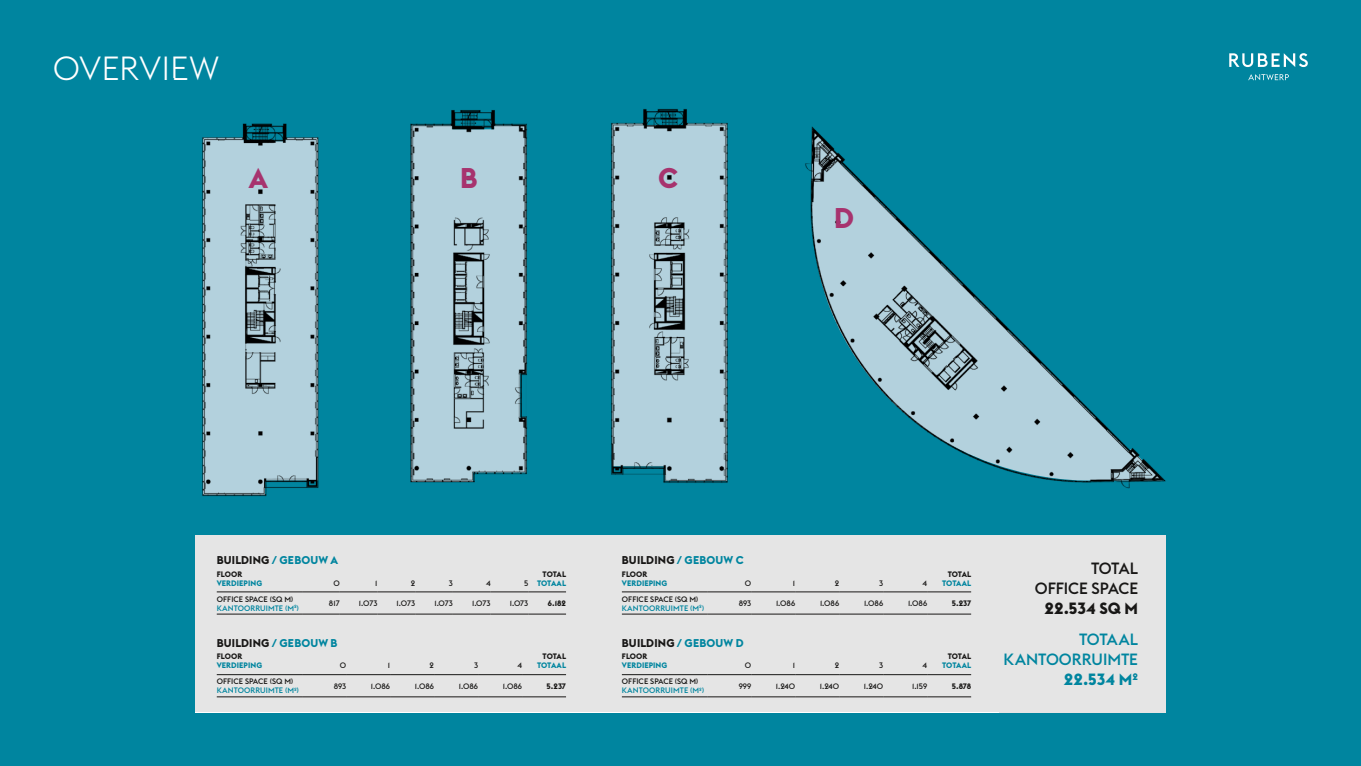
<style>
.page{position:relative;width:1361px;height:766px;background:#fff}
.page>*{position:absolute;margin:0;border:0;box-sizing:border-box;transform-origin:0 0}
.t1{font:300 33px "Euclid Flex";color:#fff}
.t2{font:700 28.05px "Euclid Flex";color:#a7336e}
.t3{font:500 16.05px/20.1px "Euclid Flex";letter-spacing:-.005em;color:#00859f;text-align:right}
.t4{font:500 16.05px/20.1px "Euclid Flex";letter-spacing:-.015em;color:#181716;text-align:right}
.t5{font:700 16.05px "Euclid Flex";letter-spacing:.005em;color:#181716}
.t6{font:700 11.25px "Euclid Flex";letter-spacing:.015em;color:#181716}
.t7{font:500 7.8px/9px "Euclid Flex";letter-spacing:.01em;color:#181716}
.t8{font:700 7.8px "Euclid Flex";letter-spacing:.01em;color:#00859f}
.t9{font:700 7.8px "Euclid Flex";letter-spacing:-.01em;color:#181716}
.s1{color:#00859f}
.s2{font-weight:700}
</style>
<div class="page">
<div style="left:0;top:0;width:1361px;height:765px;background:#00859f"></div>
<svg style="left:1229px;top:53px;width:78px;height:14px"></svg>
<svg style="left:1248px;top:74px;width:41px;height:6px"></svg>
<div style="left:195px;top:535px;width:805px;height:176px;background:#e5e5e5"></div>
<hr style="left:217px;top:591px;width:85px;height:1px;background:#181716">
<hr style="left:302px;top:591px;width:38px;height:1px;background:#181716">
<hr style="left:340px;top:591px;width:37px;height:1px;background:#181716">
<hr style="left:377px;top:591px;width:38px;height:1px;background:#181716">
<hr style="left:415px;top:591px;width:38px;height:1px;background:#181716">
<hr style="left:453px;top:591px;width:38px;height:1px;background:#181716">
<hr style="left:490px;top:591px;width:38px;height:1px;background:#181716">
<hr style="left:528px;top:591px;width:38px;height:1px;background:#181716">
<hr style="left:217px;top:613px;width:85px;height:1px;background:#181716">
<hr style="left:302px;top:613px;width:38px;height:1px;background:#181716">
<hr style="left:340px;top:613px;width:37px;height:1px;background:#181716">
<hr style="left:377px;top:613px;width:38px;height:1px;background:#181716">
<hr style="left:415px;top:613px;width:38px;height:1px;background:#181716">
<hr style="left:453px;top:613px;width:38px;height:1px;background:#181716">
<hr style="left:490px;top:613px;width:38px;height:1px;background:#181716">
<hr style="left:528px;top:613px;width:38px;height:1px;background:#181716">
<hr style="left:622px;top:591px;width:85px;height:1px;background:#181716">
<hr style="left:707px;top:591px;width:44px;height:1px;background:#181716">
<hr style="left:751px;top:591px;width:44px;height:1px;background:#181716">
<hr style="left:795px;top:591px;width:44px;height:1px;background:#181716">
<hr style="left:839px;top:591px;width:44px;height:1px;background:#181716">
<hr style="left:883px;top:591px;width:44px;height:1px;background:#181716">
<hr style="left:927px;top:591px;width:44px;height:1px;background:#181716">
<hr style="left:622px;top:613px;width:85px;height:1px;background:#181716">
<hr style="left:707px;top:613px;width:44px;height:1px;background:#181716">
<hr style="left:751px;top:613px;width:44px;height:1px;background:#181716">
<hr style="left:795px;top:613px;width:44px;height:1px;background:#181716">
<hr style="left:839px;top:613px;width:44px;height:1px;background:#181716">
<hr style="left:883px;top:613px;width:44px;height:1px;background:#181716">
<hr style="left:927px;top:613px;width:44px;height:1px;background:#181716">
<hr style="left:217px;top:674px;width:85px;height:1px;background:#181716">
<hr style="left:302px;top:674px;width:44px;height:1px;background:#181716">
<hr style="left:346px;top:674px;width:44px;height:1px;background:#181716">
<hr style="left:390px;top:674px;width:44px;height:1px;background:#181716">
<hr style="left:434px;top:674px;width:44px;height:1px;background:#181716">
<hr style="left:478px;top:674px;width:44px;height:1px;background:#181716">
<hr style="left:522px;top:674px;width:44px;height:1px;background:#181716">
<hr style="left:217px;top:696px;width:85px;height:1px;background:#181716">
<hr style="left:302px;top:696px;width:44px;height:1px;background:#181716">
<hr style="left:346px;top:696px;width:44px;height:1px;background:#181716">
<hr style="left:390px;top:696px;width:44px;height:1px;background:#181716">
<hr style="left:434px;top:696px;width:44px;height:1px;background:#181716">
<hr style="left:478px;top:696px;width:44px;height:1px;background:#181716">
<hr style="left:522px;top:696px;width:44px;height:1px;background:#181716">
<hr style="left:622px;top:674px;width:85px;height:1px;background:#181716">
<hr style="left:707px;top:674px;width:44px;height:1px;background:#181716">
<hr style="left:751px;top:674px;width:44px;height:1px;background:#181716">
<hr style="left:795px;top:674px;width:44px;height:1px;background:#181716">
<hr style="left:839px;top:674px;width:44px;height:1px;background:#181716">
<hr style="left:883px;top:674px;width:44px;height:1px;background:#181716">
<hr style="left:927px;top:674px;width:44px;height:1px;background:#181716">
<hr style="left:622px;top:696px;width:85px;height:1px;background:#181716">
<hr style="left:707px;top:696px;width:44px;height:1px;background:#181716">
<hr style="left:751px;top:696px;width:44px;height:1px;background:#181716">
<hr style="left:795px;top:696px;width:44px;height:1px;background:#181716">
<hr style="left:839px;top:696px;width:44px;height:1px;background:#181716">
<hr style="left:883px;top:696px;width:44px;height:1px;background:#181716">
<hr style="left:927px;top:696px;width:44px;height:1px;background:#181716">
<div style="left:999px;top:535px;width:166px;height:177px;background:#e5e5e5"></div>
<img style="left:202px;top:109px;width:964px;height:436px">
<h1 class="t1" style="left:53px;top:49px;width:168px">OVERVIEW</h1>
<h2 class="t2" style="left:249px;top:162px;width:21px">A</h2>
<h2 class="t2" style="left:460px;top:162px;width:19px">B</h2>
<h2 class="t2" style="left:658px;top:162px;width:21px">C</h2>
<h2 class="t2" style="left:834px;top:202px;width:21px">D</h2>
<h3 class="t6" style="left:217px;top:553px;width:123px">BUILDING <span class="s1">/ GEBOUW A</span></h3>
<p class="t9" style="left:217px;top:569px;width:27px">FLOOR</p>
<p class="t8" style="left:217px;top:578px;width:47px">VERDIEPING</p>
<p class="t7" style="left:333px;top:578px;width:8px">0</p>
<p class="t7" style="left:375px;top:578px;width:4px">1</p>
<p class="t7" style="left:411px;top:578px;width:6px">2</p>
<p class="t7" style="left:449px;top:578px;width:6px">3</p>
<p class="t7" style="left:486px;top:578px;width:6px">4</p>
<p class="t7" style="left:524px;top:578px;width:6px">5</p>
<p class="t9" style="left:542px;top:569px;width:25px">TOTAL</p>
<p class="t8" style="left:537px;top:578px;width:31px">TOTAAL</p>
<p class="t7" style="left:217px;top:594px;width:84px">OFFICE SPACE (SQ M)<br><span class="s1">KANTOORRUIMTE (M</span><sup>2</sup><span class="s1">)</span></p>
<p class="t7" style="left:329px;top:598px;width:12px">817</p>
<p class="t7" style="left:359px;top:598px;width:20px">1.073</p>
<p class="t7" style="left:397px;top:598px;width:20px">1.073</p>
<p class="t7" style="left:434px;top:598px;width:20px">1.073</p>
<p class="t7" style="left:472px;top:598px;width:20px">1.073</p>
<p class="t7" style="left:510px;top:598px;width:20px">1.073</p>
<p class="t9" style="left:548px;top:598px;width:20px">6.182</p>
<h3 class="t6" style="left:217px;top:636px;width:122px">BUILDING <span class="s1">/ GEBOUW B</span></h3>
<p class="t9" style="left:217px;top:652px;width:27px">FLOOR</p>
<p class="t8" style="left:217px;top:661px;width:47px">VERDIEPING</p>
<p class="t7" style="left:340px;top:661px;width:8px">0</p>
<p class="t7" style="left:388px;top:661px;width:4px">1</p>
<p class="t7" style="left:430px;top:661px;width:6px">2</p>
<p class="t7" style="left:474px;top:661px;width:6px">3</p>
<p class="t7" style="left:517px;top:661px;width:6px">4</p>
<p class="t9" style="left:542px;top:652px;width:25px">TOTAL</p>
<p class="t8" style="left:537px;top:661px;width:31px">TOTAAL</p>
<p class="t7" style="left:217px;top:677px;width:84px">OFFICE SPACE (SQ M)<br><span class="s1">KANTOORRUIMTE (M</span><sup>2</sup><span class="s1">)</span></p>
<p class="t7" style="left:334px;top:681px;width:14px">893</p>
<p class="t7" style="left:371px;top:681px;width:21px">1.086</p>
<p class="t7" style="left:415px;top:681px;width:21px">1.086</p>
<p class="t7" style="left:459px;top:681px;width:21px">1.086</p>
<p class="t7" style="left:503px;top:681px;width:21px">1.086</p>
<p class="t9" style="left:547px;top:681px;width:21px">5.237</p>
<h3 class="t6" style="left:622px;top:553px;width:123px">BUILDING <span class="s1">/ GEBOUW C</span></h3>
<p class="t9" style="left:622px;top:569px;width:27px">FLOOR</p>
<p class="t8" style="left:622px;top:578px;width:47px">VERDIEPING</p>
<p class="t7" style="left:745px;top:578px;width:8px">0</p>
<p class="t7" style="left:793px;top:578px;width:4px">1</p>
<p class="t7" style="left:835px;top:578px;width:6px">2</p>
<p class="t7" style="left:879px;top:578px;width:6px">3</p>
<p class="t7" style="left:922px;top:578px;width:6px">4</p>
<p class="t9" style="left:947px;top:569px;width:25px">TOTAL</p>
<p class="t8" style="left:942px;top:578px;width:31px">TOTAAL</p>
<p class="t7" style="left:622px;top:594px;width:84px">OFFICE SPACE (SQ M)<br><span class="s1">KANTOORRUIMTE (M</span><sup>2</sup><span class="s1">)</span></p>
<p class="t7" style="left:739px;top:598px;width:14px">893</p>
<p class="t7" style="left:776px;top:598px;width:21px">1.086</p>
<p class="t7" style="left:820px;top:598px;width:21px">1.086</p>
<p class="t7" style="left:864px;top:598px;width:21px">1.086</p>
<p class="t7" style="left:908px;top:598px;width:21px">1.086</p>
<p class="t9" style="left:952px;top:598px;width:21px">5.237</p>
<h3 class="t6" style="left:622px;top:636px;width:123px">BUILDING <span class="s1">/ GEBOUW D</span></h3>
<p class="t9" style="left:622px;top:652px;width:27px">FLOOR</p>
<p class="t8" style="left:622px;top:661px;width:47px">VERDIEPING</p>
<p class="t7" style="left:745px;top:661px;width:8px">0</p>
<p class="t7" style="left:793px;top:661px;width:4px">1</p>
<p class="t7" style="left:835px;top:661px;width:6px">2</p>
<p class="t7" style="left:879px;top:661px;width:6px">3</p>
<p class="t7" style="left:922px;top:661px;width:6px">4</p>
<p class="t9" style="left:947px;top:652px;width:25px">TOTAL</p>
<p class="t8" style="left:942px;top:661px;width:31px">TOTAAL</p>
<p class="t7" style="left:622px;top:677px;width:84px">OFFICE SPACE (SQ M)<br><span class="s1">KANTOORRUIMTE (M</span><sup>2</sup><span class="s1">)</span></p>
<p class="t7" style="left:739px;top:681px;width:14px">999</p>
<p class="t7" style="left:776px;top:681px;width:21px">1.240</p>
<p class="t7" style="left:820px;top:681px;width:21px">1.240</p>
<p class="t7" style="left:864px;top:681px;width:21px">1.240</p>
<p class="t7" style="left:912px;top:681px;width:16px">1.159</p>
<p class="t9" style="left:952px;top:681px;width:21px">5.878</p>
<h3 class="t4" style="left:1034px;top:558px;width:105px">TOTAL<br>OFFICE SPACE</h3>
<h3 class="t5" style="left:1044px;top:598px;width:95px">22.534 SQ M</h3>
<h3 class="t3" style="left:1003px;top:629px;width:136px">TOTAAL<br>KANTOORRUIMTE<br><span class="s2">22.534 M</span><sup>2</sup></h3>
</div>
